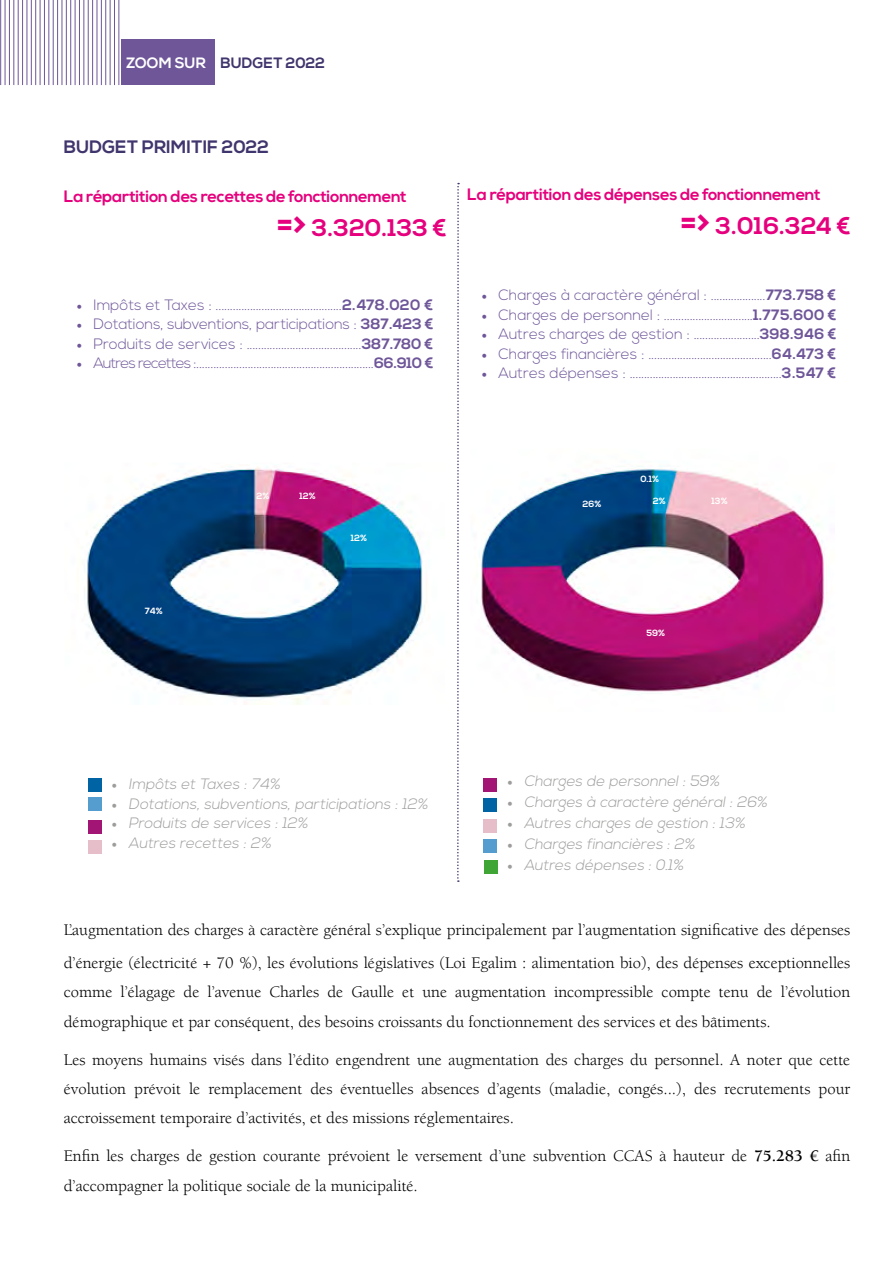
<style>
.page{position:relative;width:893px;height:1263px;background:#fff}
.page>*{position:absolute;margin:0;border:0;box-sizing:border-box;transform-origin:0 0}
.t1{font:700 24px "Nexa";color:#e6007d}
.t2{font:700 18px "Nexa";color:#41356d}
.t3{font:16.5px/29.4px "Berkeley LT";color:#000}
.t4{font:700 16.5px "Nexa";letter-spacing:-.02em;color:#e6007d}
.t5{font:300 15px "Nexa";color:#6e5699}
.t6{font:italic 300 15px "Nexa";color:#9d9d9c}
.t7{font:300 15px "Nexa";letter-spacing:-.06em;color:#6e5699}
.t8{font:700 15px "Nexa";color:#41356d}
.t9{font:700 9px "Nexa";letter-spacing:.005em;color:#fff}
.s1{color:#fff}
.s2{font-size:36px}
.s3{font-family:"Minion Pro";font-weight:400}
.s4{font-weight:700}
.s5{font-family:"Minion Pro";font-weight:400;font-style:normal}
</style>
<div class="page">
<hr style="left:0;top:0;width:1px;height:85px;background:#6e5699">
<hr style="left:5px;top:0;width:1px;height:85px;background:#6e5699">
<hr style="left:9px;top:0;width:1px;height:85px;background:#6e5699">
<hr style="left:14px;top:0;width:1px;height:85px;background:#6e5699">
<hr style="left:18px;top:0;width:1px;height:85px;background:#6e5699">
<hr style="left:22px;top:0;width:1px;height:85px;background:#6e5699">
<hr style="left:27px;top:0;width:1px;height:85px;background:#6e5699">
<hr style="left:31px;top:0;width:1px;height:85px;background:#6e5699">
<hr style="left:35px;top:0;width:1px;height:85px;background:#6e5699">
<hr style="left:40px;top:0;width:1px;height:85px;background:#6e5699">
<hr style="left:44px;top:0;width:1px;height:85px;background:#6e5699">
<hr style="left:49px;top:0;width:1px;height:85px;background:#6e5699">
<hr style="left:53px;top:0;width:1px;height:85px;background:#6e5699">
<hr style="left:57px;top:0;width:1px;height:85px;background:#6e5699">
<hr style="left:62px;top:0;width:1px;height:85px;background:#6e5699">
<hr style="left:66px;top:0;width:1px;height:85px;background:#6e5699">
<hr style="left:70px;top:0;width:1px;height:85px;background:#6e5699">
<hr style="left:75px;top:0;width:1px;height:85px;background:#6e5699">
<hr style="left:79px;top:0;width:1px;height:85px;background:#6e5699">
<hr style="left:84px;top:0;width:1px;height:85px;background:#6e5699">
<hr style="left:88px;top:0;width:1px;height:85px;background:#6e5699">
<hr style="left:92px;top:0;width:1px;height:85px;background:#6e5699">
<hr style="left:97px;top:0;width:1px;height:85px;background:#6e5699">
<hr style="left:101px;top:0;width:1px;height:85px;background:#6e5699">
<hr style="left:105px;top:0;width:1px;height:85px;background:#6e5699">
<hr style="left:110px;top:0;width:1px;height:85px;background:#6e5699">
<hr style="left:114px;top:0;width:1px;height:85px;background:#6e5699">
<hr style="left:119px;top:0;width:1px;height:85px;background:#6e5699">
<div style="left:121px;top:40px;width:93px;height:45px;background:#6e5699"></div>
<img style="left:87px;top:466px;width:340px;height:238px">
<div style="left:483px;top:798px;width:14px;height:14px;background:#0063a4"></div>
<div style="left:88px;top:779px;width:14px;height:13px;background:#0063a4"></div>
<div style="left:88px;top:840px;width:14px;height:13px;background:#e5beca"></div>
<div style="left:88px;top:820px;width:14px;height:13px;background:#a21575"></div>
<div style="left:88px;top:797px;width:14px;height:14px;background:#559dcf"></div>
<div style="left:483px;top:839px;width:14px;height:14px;background:#559dcf"></div>
<div style="left:483px;top:819px;width:14px;height:13px;background:#e5beca"></div>
<div style="left:483px;top:778px;width:14px;height:13px;background:#a21575"></div>
<svg style="left:457px;top:183px;width:2px;height:699px"></svg>
<img style="left:479px;top:466px;width:346px;height:228px">
<div style="left:484px;top:860px;width:13px;height:13px;background:#3fa535"></div>
<p class="t8" style="left:126px;top:54px;width:200px"><span class="s1">ZOOM SUR</span> BUDGET 2022</p>
<p class="t2" style="left:64px;top:137px;width:207px">BUDGET PRIMITIF 2022</p>
<p class="t4" style="left:64px;top:186px;width:344px">La répartition des recettes de fonctionnement</p>
<h1 class="t1" style="left:277px;top:214px;width:171px"><span class="s2">=&gt;</span> 3.320.133 €</h1>
<p class="t5" style="left:77px;top:296px;width:358px"><span class="s3">•</span> Impôts et Taxes : ............................................<span class="s4">2.478.020 €</span></p>
<p class="t5" style="left:77px;top:315px;width:358px"><span class="s3">•</span> Dotations, subventions, participations : <span class="s4">387.423 €</span></p>
<p class="t5" style="left:77px;top:335px;width:358px"><span class="s3">•</span> Produits de services : ........................................<span class="s4">387.780 €</span></p>
<p class="t7" style="left:77px;top:354px;width:358px"><span class="s3">•</span> Autres recettes :..............................................................<span class="s4">66.910 €</span></p>
<p class="t4" style="left:467px;top:185px;width:355px">La répartition des dépenses de fonctionnement</p>
<h1 class="t1" style="left:681px;top:212px;width:171px"><span class="s2">=&gt;</span> 3.016.324 €</h1>
<p class="t5" style="left:482px;top:286px;width:356px"><span class="s3">•</span> Charges à caractère général : ...................<span class="s4">773.758 €</span></p>
<p class="t5" style="left:482px;top:306px;width:356px"><span class="s3">•</span> Charges de personnel : ...............................<span class="s4">1.775.600 €</span></p>
<p class="t5" style="left:482px;top:325px;width:356px"><span class="s3">•</span> Autres charges de gestion : .......................<span class="s4">398.946 €</span></p>
<p class="t5" style="left:482px;top:345px;width:356px"><span class="s3">•</span> Charges financières : ...........................................<span class="s4">64.473 €</span></p>
<p class="t5" style="left:482px;top:364px;width:356px"><span class="s3">•</span> Autres dépenses : .....................................................<span class="s4">3.547 €</span></p>
<p class="t9" style="left:145px;top:606px;width:20px">74%</p>
<p class="t9" style="left:257px;top:490px;width:14px">2%</p>
<p class="t9" style="left:299px;top:490px;width:18px">12%</p>
<p class="t9" style="left:351px;top:533px;width:18px">12%</p>
<p class="t9" style="left:640px;top:473px;width:20px">0.1%</p>
<p class="t9" style="left:583px;top:499px;width:20px">26%</p>
<p class="t9" style="left:653px;top:496px;width:14px">2%</p>
<p class="t9" style="left:711px;top:496px;width:18px">13%</p>
<p class="t9" style="left:647px;top:628px;width:20px">59%</p>
<p class="t6" style="left:112px;top:775px;width:173px"><span class="s5">•</span> Impôts et Taxes : 74%</p>
<p class="t6" style="left:112px;top:795px;width:321px"><span class="s5">•</span> Dotations, subventions, participations : 12%</p>
<p class="t6" style="left:112px;top:814px;width:201px"><span class="s5">•</span> Produits de services : 12%</p>
<p class="t6" style="left:112px;top:834px;width:164px"><span class="s5">•</span> Autres recettes : 2%</p>
<p class="t6" style="left:507px;top:772px;width:217px"><span class="s5">•</span> Charges de personnel : 59%</p>
<p class="t6" style="left:507px;top:793px;width:265px"><span class="s5">•</span> Charges à caractère général : 26%</p>
<p class="t6" style="left:507px;top:814px;width:243px"><span class="s5">•</span> Autres charges de gestion : 13%</p>
<p class="t6" style="left:507px;top:835px;width:192px"><span class="s5">•</span> Charges financières : 2%</p>
<p class="t6" style="left:507px;top:856px;width:181px"><span class="s5">•</span> Autres dépenses : 0.1%</p>
<p class="t3" style="left:64px;top:914px;width:788px;line-height:32.7px">L’augmentation des charges à caractère général s’explique principalement par l’augmentation significative des dépenses d’énergie (électricité + 70 %), les évolutions législatives (Loi Egalim : alimentation bio), des dépenses exceptionnelles</p>
<p class="t3" style="left:64px;top:978px;width:788px">comme l’élagage de l’avenue Charles de Gaulle et une augmentation incompressible compte tenu de l’évolution démographique et par conséquent, des besoins croissants du fonctionnement des services et des bâtiments.</p>
<p class="t3" style="left:64px;top:1045px;width:788px;text-align:justify">Les moyens humains visés dans l’édito engendrent une augmentation des charges du personnel. A noter que cette évolution prévoit le remplacement des éventuelles absences d’agents (maladie, congés...), des recrutements pour accroissement temporaire d’activités, et des missions réglementaires.</p>
<p class="t3" style="left:64px;top:1142px;width:788px">Enfin les charges de gestion courante prévoient le versement d’une subvention CCAS à hauteur de <span class="s4">75.283 €</span> afin d’accompagner la politique sociale de la municipalité.</p>
</div>
